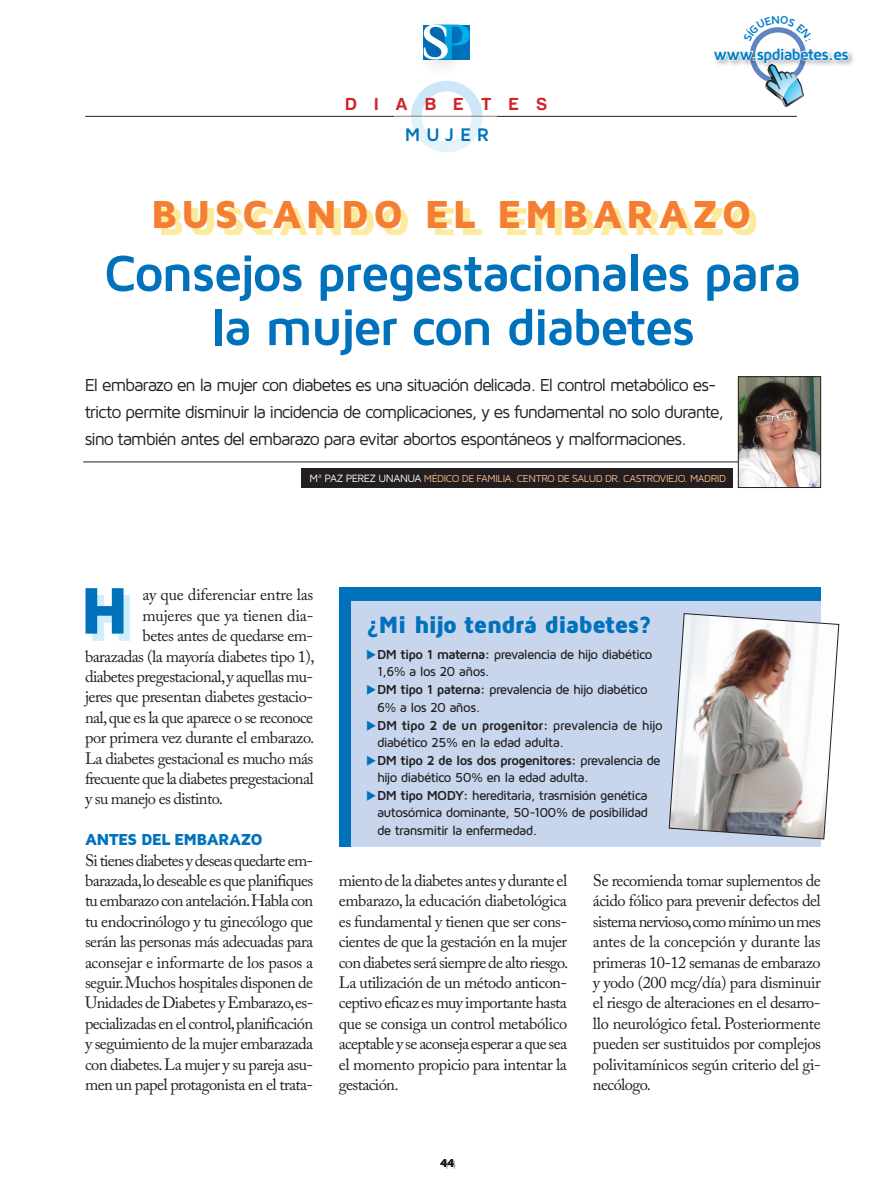
<style>
.page{position:relative;width:893px;height:1191px;background:#fff}
.page>*{position:absolute;margin:0;border:0;box-sizing:border-box;transform-origin:0 0}
.t1{font:900 68.1px "Maven Pro";color:#0072bc}
.t2{font:700 52.5px/54px "Maven Pro";letter-spacing:-.045em;color:#0072bc;text-align:center}
.t3{font:900 40.5px "Maven Pro";letter-spacing:.09em;color:#f47f32}
.t4{font:900 24.45px "Maven Pro";color:#0072bc}
.t5{font:700 18.9px "Maven Pro";letter-spacing:.29em;color:#0072bc}
.t6{font:18px/27px "Maven Pro";letter-spacing:-.07em;color:#231f20}
.t7{font:700 18px "Harabara";letter-spacing:1em;color:#d1232a}
.t8{font:16.5px/20.4px "Adobe Caslon Pro";letter-spacing:-.035em;color:#231f20;text-align:justify}
.t9{font:16.5px "Adobe Caslon Pro";letter-spacing:-.015em;color:#231f20}
.t10{font:16.5px "Adobe Caslon Pro";letter-spacing:-.01em;color:#231f20}
.t11{font:700 16.5px "Maven Pro";letter-spacing:-.06em;color:#007ec5}
.t12{font:900 16.5px "Maven Pro";letter-spacing:-.04em;color:#0072bc}
.t13{font:500 13.5px/17.2px "Maven Pro";letter-spacing:-.055em;color:#231f20}
.t14{font:12px "Maven Pro";color:#231f20}
.t15{font:10.5px "Maven Pro";letter-spacing:-.045em;color:#faba8d}
.s1{font-size:10.95px;color:#fff}
.s2{color:#0072bc}
.s3{font-weight:700}
</style>
<div class="page">
<div style="left:442px;top:1160px;width:14px;height:8px;background:#231f20;opacity:.1"></div>
<div style="left:424px;top:25px;width:46px;height:35px;background:#0072bc"></div>
<div style="left:414px;top:15px;width:51px;height:63px;background:#231f20;opacity:.3"></div>
<svg style="left:424px;top:25px;width:46px;height:34px"></svg>
<div style="left:92px;top:595px;width:38px;height:45px;background:#00aeef;opacity:.2"></div>
<div style="left:161px;top:207px;width:595px;height:28px;background:#feca0a;opacity:.4"></div>
<svg style="left:416px;top:86px;width:61px;height:61px"></svg>
<div style="left:411px;top:81px;width:71px;height:71px;border:11px solid #cbe7f8;border-radius:50%"></div>
<hr style="left:85px;top:116px;width:712px;height:1px;background:#231f20">
<svg style="left:394px;top:116px;width:102px;height:36px"></svg>
<div style="left:301px;top:468px;width:432px;height:19px;background:#231f20"></div>
<hr style="left:83px;top:462px;width:738px;height:1px;background:#231f20">
<img style="left:740px;top:378px;width:79px;height:107px">
<div style="left:738px;top:376px;width:83px;height:111px;border:1px solid #231f20"></div>
<div style="left:339px;top:587px;width:482px;height:260px;background:#0072bc"></div>
<div style="left:352px;top:602px;width:469px;height:245px;background:#c7d6ed"></div>
<svg style="left:669px;top:613px;width:170px;height:226px"></svg>
<img style="left:765px;top:70px;width:39px;height:36px">
<div style="left:711px;top:46px;width:145px;height:24px;background:#231f20;opacity:.3"></div>
<svg style="left:712px;top:27px;width:137px;height:37px"></svg>
<p class="t7" style="left:346px;top:94px;width:202px">DIABETES</p>
<p class="t5" style="left:405px;top:123px;width:86px">Mujer</p>
<p class="t11" style="left:713px;top:44px;width:137px">www.spdiabetes.es</p>
<h3 class="t3" style="left:151px;top:189px;width:602px">BUSCANDO EL EMBARAZO</h3>
<h2 class="t2" style="left:104px;top:244px;width:700px">Consejos pregestacionales para la mujer con diabetes</h2>
<p class="t6" style="left:85px;top:371px;width:641px">El embarazo en la mujer con diabetes es una situación delicada. El control metabólico es&shy;tricto permite disminuir la incidencia de complicaciones, y es fundamental no solo durante, sino también antes del embarazo para evitar abortos espontáneos y malformaciones.</p>
<p class="t15" style="left:310px;top:472px;width:418px"><span class="s1">Mª Paz Perez Unanua</span> m édico de fam ilia. centro de salu d dr. castroviejo. madrid</p>
<h1 class="t1" style="left:80px;top:568px;width:51px">H</h1>
<p class="t9" style="left:143px;top:585px;width:172px">ay que diferenciar entre las</p>
<p class="t10" style="left:143px;top:605px;width:172px">mujeres que ya tienen dia-</p>
<p class="t8" style="left:143px;top:625px;width:172px">betes antes de quedarse em-</p>
<p class="t8" style="left:85px;top:645px;width:231px">barazadas (la mayoría diabetes tipo 1),</p>
<p class="t8" style="left:85px;top:666px;width:230px">diabetes pregestacional, y aquellas mu-</p>
<p class="t8" style="left:85px;top:686px;width:230px">jeres que presentan diabetes gestacio-</p>
<p class="t8" style="left:85px;top:707px;width:230px">nal, que es la que aparece o se reconoce</p>
<p class="t8" style="left:85px;top:727px;width:231px">por primera vez durante el embarazo.</p>
<p class="t8" style="left:85px;top:747px;width:230px">La diabetes gestacional es mucho más</p>
<p class="t8" style="left:85px;top:768px;width:230px">frecuente que la diabetes pregestacional</p>
<p class="t8" style="left:85px;top:788px;width:139px">y su manejo es distinto.</p>
<p class="t12" style="left:85px;top:829px;width:179px">ANTES DEL EMBARAZO</p>
<p class="t8" style="left:85px;top:849px;width:230px">Si tienes diabetes y deseas quedarte em&shy;barazada,lo deseable es que planifiques tu embarazo con antelación.Habla con tu endocrinólogo y tu ginecólogo que serán las personas más adecuadas para aconsejar e informarte de los pasos a seguir. Muchos hospitales disponen de Unidades de Diabetes y Embarazo,es&shy;pecializadas en el control,planificación y seguimiento de la mujer embarazada con diabetes. La mujer y su pareja asu&shy;men un papel protagonista en el trata-</p>
<h3 class="t4" style="left:366px;top:609px;width:287px">¿M I HIJO TENDRÁ DIABETES?</h3>
<p class="t13" style="left:377px;top:645px;width:277px;text-indent:-11px"><span class="s2">◆</span><span class="s3">DM tipo 1 materna:</span> prevalencia de hijo diabético<br>1,6% a los 20 años.</p>
<p class="t13" style="left:377px;top:680px;width:272px;text-indent:-11px"><span class="s2">◆</span><span class="s3">DM tipo 1 paterna:</span> prevalencia de hijo diabético<br>6% a los 20 años.</p>
<p class="t13" style="left:377px;top:716px;width:287px;text-indent:-11px"><span class="s2">◆</span><span class="s3">DM tipo 2 de un progenitor:</span> prevalencia de hijo diabético 25% en la edad adulta.</p>
<p class="t13" style="left:377px;top:751px;width:285px;text-indent:-11px"><span class="s2">◆</span><span class="s3">DM tipo 2 de los dos progenitores:</span> prevalencia de hijo diabético 50% en la edad adulta.</p>
<p class="t13" style="left:377px;top:786px;width:273px;text-align:justify;text-indent:-11px"><span class="s2">◆</span><span class="s3">DM tipo MODY:</span> hereditaria, trasmisión genética autosómica dominante, 50-100% de posibilidad de transmitir la enfermedad.</p>
<p class="t8" style="left:339px;top:870px;width:231px">miento de la diabetes antes y durante el embarazo, la educación diabetológica es fundamental y tienen que ser cons&shy;cientes de que la gestación en la mujer con diabetes será siempre de alto riesgo.<br>La utilización de un método anticon&shy;ceptivo eficaz es muy importante hasta que se consiga un control metabólico aceptable y se aconseja esperar a que sea el momento propicio para intentar la gestación.</p>
<p class="t8" style="left:593px;top:870px;width:230px">Se recomienda tomar suplementos de ácido fólico para prevenir defectos del sistema nervioso,como mínimo un mes antes de la concepción y durante las primeras 10-12 semanas de embarazo y yodo (200 mcg/día) para disminuir el riesgo de alteraciones en el desarro&shy;llo neurológico fetal. Posteriormente pueden ser sustituidos por complejos polivitamínicos según criterio del gi&shy;necólogo.</p>
<p class="t14" style="left:440px;top:1155px;width:16px">44</p>
</div>
